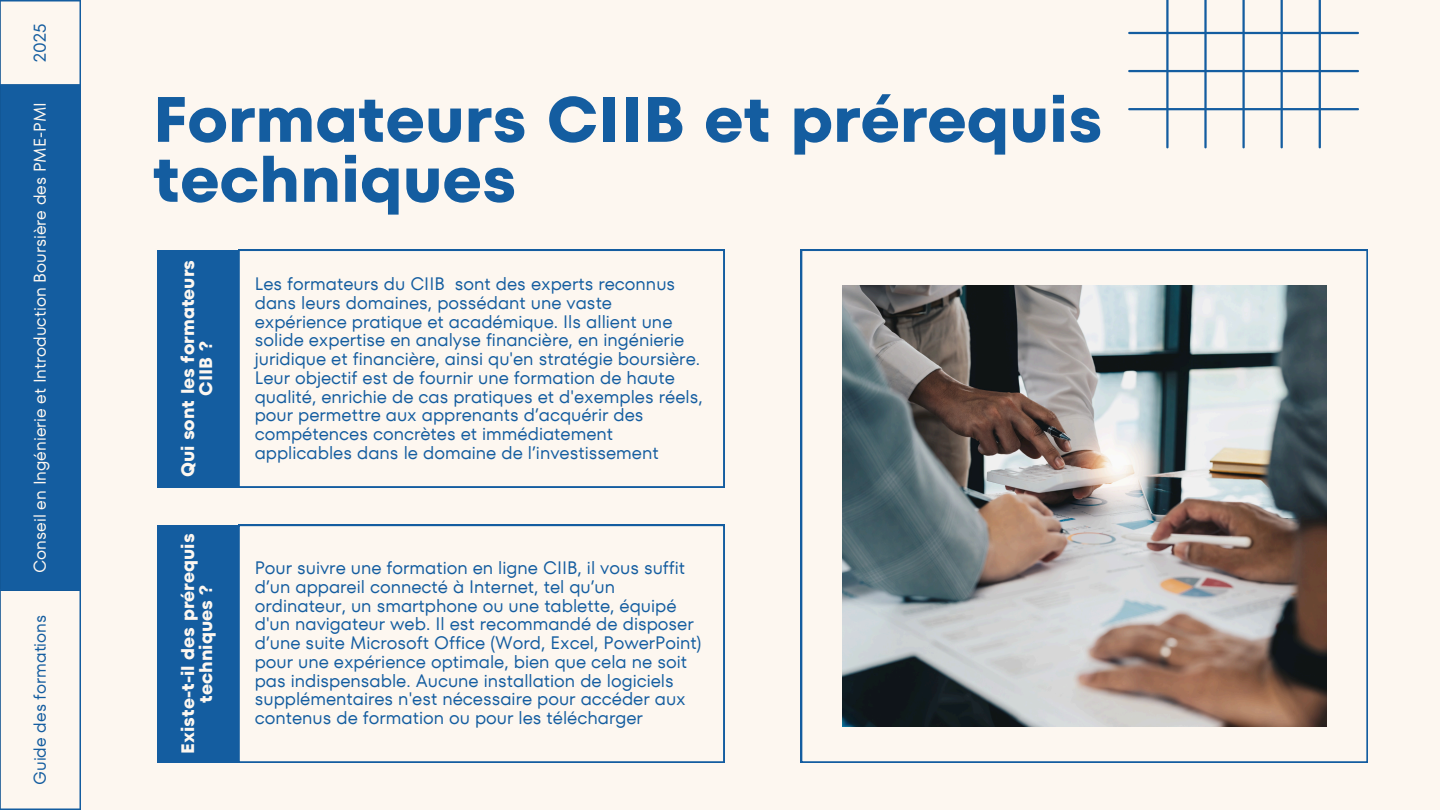
<style>
.page{position:relative;width:1440px;height:810px;background:#fdf7f0}
.page>*{position:absolute;margin:0;border:0;box-sizing:border-box;transform-origin:0 0}
.t1{font:700 64px/60px "TT Fors";color:#145da0}
.t2{font:18px/18.8px "TT Fors";color:#145da0}
.t3{font:700 18px/18px "TT Fors";color:#fdf7f0;text-align:center}
.t4{font:17px "TT Fors";color:#fdf7f0}
.t5{font:17px "TT Fors";color:#145da0}
</style>
<div class="page">
<div style="left:0;top:85px;width:80px;height:505px;background:#145da0"></div>
<hr style="left:1px;top:808px;width:79px;height:2px;background:#145da0">
<hr style="left:1px;top:589px;width:79px;height:2px;background:#145da0">
<hr style="left:1px;top:84px;width:79px;height:2px;background:#145da0">
<hr style="left:1px;top:0;width:79px;height:2px;background:#145da0">
<hr style="left:0;top:0;width:1px;height:810px;background:#145da0">
<hr style="left:80px;top:0;width:1px;height:810px;background:#145da0">
<svg style="left:1128px;top:0;width:231px;height:148px"></svg>
<svg style="left:801px;top:250px;width:567px;height:513px"></svg>
<img style="left:842px;top:285px;width:484px;height:442px">
<svg style="left:238px;top:250px;width:486px;height:237px"></svg>
<div style="left:157px;top:250px;width:81px;height:238px;background:#145da0"></div>
<svg style="left:238px;top:525px;width:486px;height:237px"></svg>
<div style="left:157px;top:525px;width:81px;height:238px;background:#145da0"></div>
<p class="t5" style="left:28px;top:62px;width:40px;rotate:-90deg">2025</p>
<p class="t4" style="left:28px;top:573px;width:472px;rotate:-90deg">Conseil en Ingénierie et Introduction Boursière des PME-PMI</p>
<p class="t5" style="left:28px;top:785px;width:172px;rotate:-90deg">Guide des formations</p>
<h1 class="t1" style="left:153px;top:89px;width:952px">Formateurs CIIB et prérequis techniques</h1>
<h2 class="t3" style="left:179px;top:477px;width:219px;rotate:-90deg">Qui sont les formateurs<br>CIIB ?</h2>
<h2 class="t3" style="left:179px;top:754px;width:222px;rotate:-90deg">Existe-t-il des prérequis techniques ?</h2>
<p class="t2" style="left:255px;top:274px;width:450px">Les formateurs du CIIB sont des experts reconnus dans leurs domaines, possédant une vaste expérience pratique et académique. Ils allient une solide expertise en analyse financière, en ingénierie juridique et financière, ainsi qu'en stratégie boursière.<br>Leur objectif est de fournir une formation de haute qualité, enrichie de cas pratiques et d'exemples réels, pour permettre aux apprenants d’acquérir des compétences concrètes et immédiatement applicables dans le domaine de l’investissement</p>
<p class="t2" style="left:255px;top:558px;width:448px">Pour suivre une formation en ligne CIIB, il vous suffit d’un appareil connecté à Internet, tel qu’un ordinateur, un smartphone ou une tablette, équipé d'un navigateur web. Il est recommandé de disposer d’une suite Microsoft Office (Word, Excel, PowerPoint) pour une expérience optimale, bien que cela ne soit pas indispensable. Aucune installation de logiciels supplémentaires n'est nécessaire pour accéder aux contenus de formation ou pour les télécharger</p>
</div>
